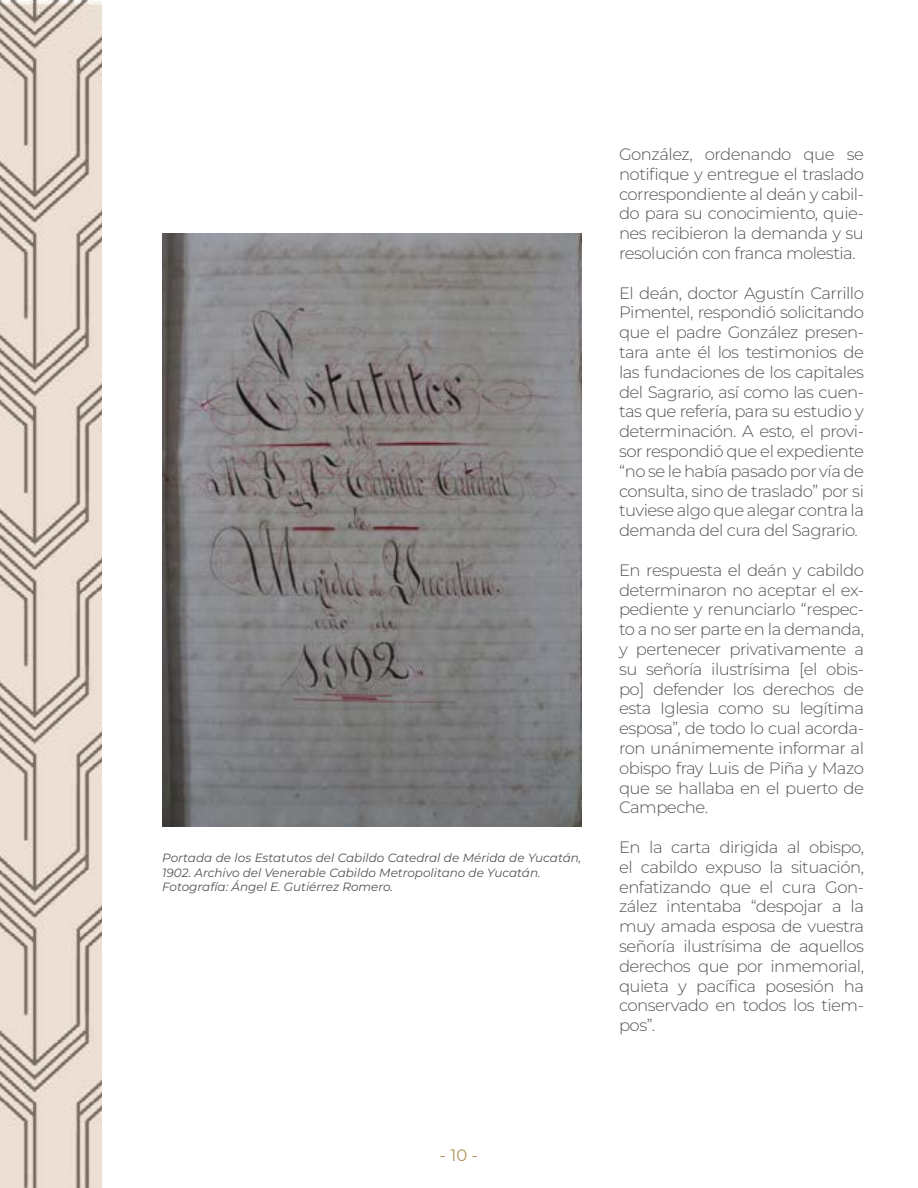
<style>
.page{position:relative;width:918px;height:1188px;background:#fff}
.page>*{position:absolute;margin:0;border:0;box-sizing:border-box;transform-origin:0 0}
.t1{font:16.5px/19.8px "Montserrat Light 2";letter-spacing:-.03em;color:#555454;text-align:justify}
.t2{font:300 16.5px "Montserrat";letter-spacing:-.03em;color:#555454}
.t3{font:16.5px "Montserrat";color:#b0935e}
.t4{font:italic 12px/14.4px "Montserrat";color:#555454}
</style>
<div class="page">
<img style="left:0;top:0;width:102px;height:1188px">
<img style="left:162px;top:233px;width:419px;height:593px">
<p class="t4" style="left:162px;top:850px;width:421px">Portada de los Estatutos del Cabildo Catedral de Mérida de Yucatán,<br>1902. Archivo del Venerable Cabildo Metropolitano de Yucatán.<br>Fotografía: Ángel E. Gutiérrez Romero.</p>
<p class="t1" style="left:619px;top:144px;width:247px">González, ordenando que se</p>
<p class="t2" style="left:619px;top:163px;width:247px">notifique y entregue el traslado</p>
<p class="t1" style="left:619px;top:183px;width:246px">correspondiente al deán y cabil&shy;do para su conocimiento, quie&shy;nes recibieron la demanda y su resolución con franca molestia.</p>
<p class="t1" style="left:619px;top:282px;width:247px">El deán, doctor Agustín Carrillo Pimentel, respondió solicitando que el padre González presen&shy;tara ante él los testimonios de las fundaciones de los capitales del Sagrario, así como las cuen&shy;tas que refería, para su estudio y determinación. A esto, el provi&shy;sor respondió que el expediente “no se le había pasado por vía de consulta, sino de traslado” por si tuviese algo que alegar contra la demanda del cura del Sagrario.</p>
<p class="t1" style="left:619px;top:560px;width:247px">En respuesta el deán y cabildo determinaron no aceptar el ex&shy;pediente y renunciarlo “respec&shy;to a no ser parte en la demanda, y pertenecer privativamente a su señoría ilustrísima [el obis&shy;po] defender los derechos de esta Iglesia como su legítima esposa”, de todo lo cual acorda&shy;ron unánimemente informar al obispo fray Luis de Piña y Mazo que se hallaba en el puerto de Campeche.</p>
<p class="t1" style="left:619px;top:837px;width:247px">En la carta dirigida al obispo, el cabildo expuso la situación, enfatizando que el cura Gon&shy;zález intentaba “despojar a la muy amada esposa de vuestra señoría ilustrísima de aquellos derechos que por inmemorial,</p>
<p class="t2" style="left:619px;top:975px;width:247px">quieta y pacífica posesión ha</p>
<p class="t1" style="left:619px;top:995px;width:246px">conservado en todos los tiem&shy;pos”.</p>
<p class="t3" style="left:440px;top:1144px;width:40px">- 10 -</p>
</div>
